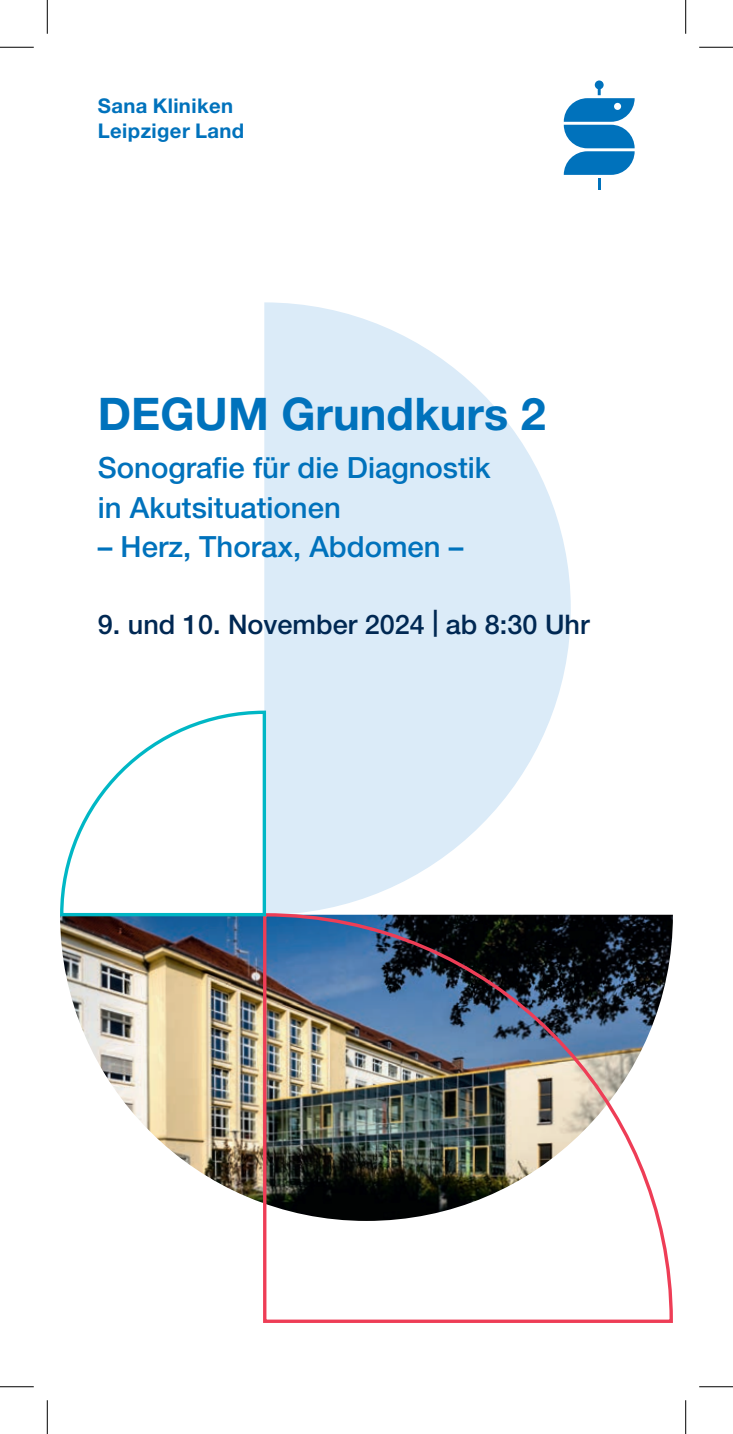
<style>
.page{position:relative;width:733px;height:1434px;background:#fff}
.page>*{position:absolute;margin:0;border:0;box-sizing:border-box;transform-origin:0 0}
.t1{font:700 45px "Helvetica Neue LT Pro";color:#0072bc}
.t2{font:500 29.25px/39.1px "Helvetica Neue LT Pro";color:#0072bc}
.t3{font:500 27px "Helvetica Neue LT Pro";color:#002853}
.t4{font:700 20.25px/25.4px "Helvetica Neue LT Pro";letter-spacing:.02em;color:#0072bc}
</style>
<div class="page">
<svg style="left:264px;top:302px;width:306px;height:609px;fill:#dbebf8"></svg>
<img style="left:60px;top:918px;width:201px;height:285px">
<img style="left:261px;top:911px;width:412px;height:412px">
<svg style="left:60px;top:709px;width:207px;height:209px"></svg>
<svg style="left:563px;top:80px;width:71px;height:110px"></svg>
<hr style="left:0;top:47px;width:34px;height:1px;background:#000">
<hr style="left:699px;top:47px;width:33px;height:1px;background:#000">
<hr style="left:0;top:1386px;width:34px;height:1px;background:#000">
<hr style="left:699px;top:1386px;width:33px;height:1px;background:#000">
<hr style="left:47px;top:0;width:1px;height:34px;background:#000">
<hr style="left:47px;top:1400px;width:1px;height:34px;background:#000">
<hr style="left:685px;top:0;width:1px;height:34px;background:#000">
<hr style="left:685px;top:1400px;width:1px;height:34px;background:#000">
<p class="t4" style="left:98px;top:92px;width:148px">Sana Kliniken<br>Leipziger Land</p>
<h1 class="t1" style="left:98px;top:386px;width:449px">DEGUM Grundkurs 2</h1>
<p class="t2" style="left:98px;top:448px;width:394px">Sonografie für die Diagnostik in Akutsituationen</p>
<p class="t2" style="left:98px;top:527px;width:367px">– Herz, Thorax, Abdomen –</p>
<p class="t3" style="left:98px;top:608px;width:493px">9. und 10. November 2024 | ab 8:30 Uhr</p>
</div>
